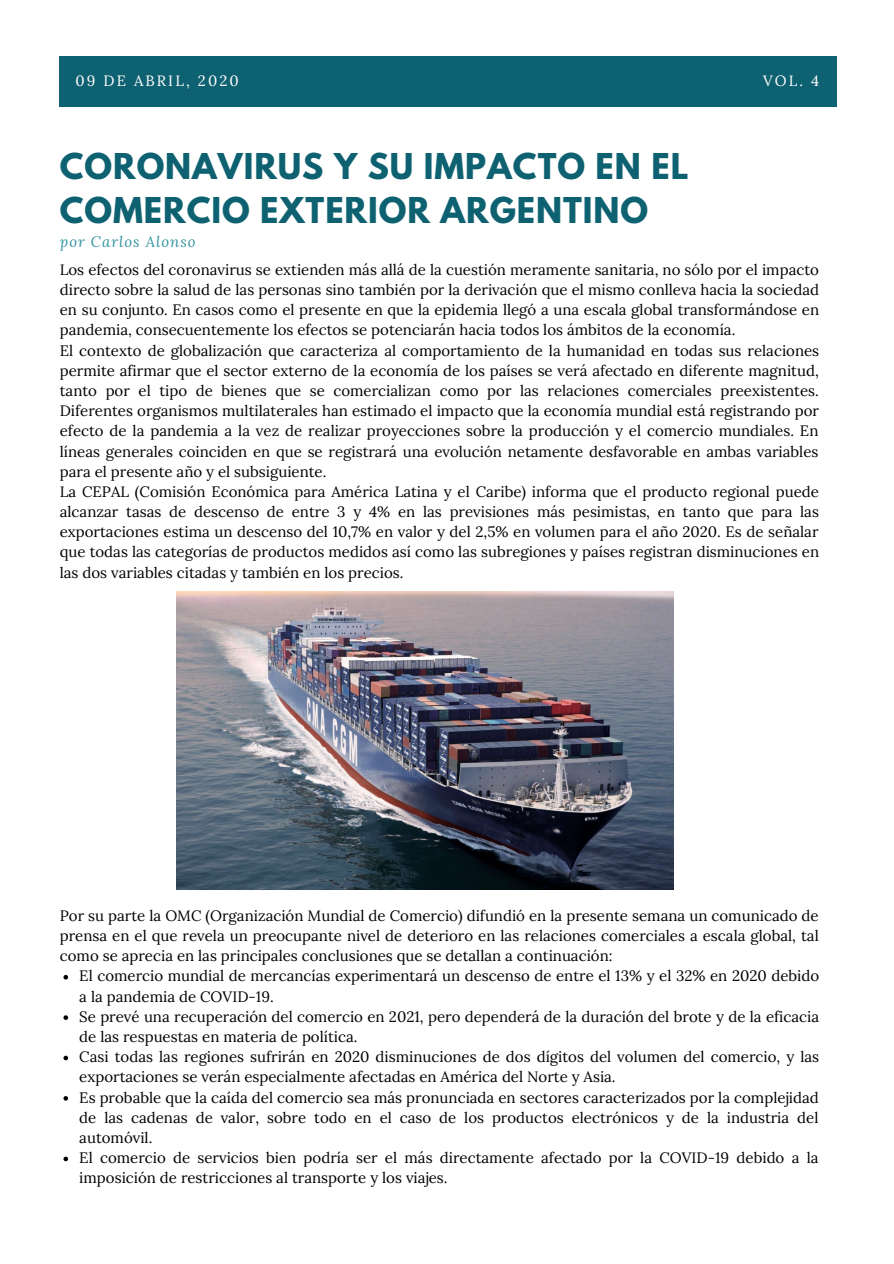
<style>
.page{position:relative;width:894px;height:1264px;background:#fff}
.page>*{position:absolute;margin:0;border:0;box-sizing:border-box;transform-origin:0 0}
.t1{font:700 31.5px/44px "League Spartan";letter-spacing:.03em;color:#0e6171}
.t2{font:15px/20.2px "Lora";color:#000}
.t3{font:14.85px "Lora";letter-spacing:.14em;color:#fff}
.t4{font:italic 14.85px "Lora";letter-spacing:.07em;color:#3494a0}
</style>
<div class="page">
<svg style="left:63px;top:975px;width:5px;height:4px"></svg>
<svg style="left:63px;top:1015px;width:5px;height:4px"></svg>
<svg style="left:63px;top:1055px;width:5px;height:5px"></svg>
<svg style="left:63px;top:1096px;width:5px;height:4px"></svg>
<svg style="left:63px;top:1156px;width:5px;height:5px"></svg>
<div style="left:60px;top:56px;width:776px;height:50px;background:#0e6171"></div>
<img style="left:177px;top:591px;width:496px;height:298px">
<p class="t3" style="left:75px;top:71px;width:21px">30</p>
<p class="t3" style="left:134px;top:71px;width:118px">MARZO, 2020</p>
<p class="t3" style="left:765px;top:71px;width:55px">VOL. 1</p>
<p class="t3" style="left:75px;top:71px;width:165px">09 DE ABRIL, 2020</p>
<p class="t3" style="left:762px;top:71px;width:58px">VOL. 4</p>
<h1 class="t1" style="left:60px;top:148px;width:630px">CORONAVIRUS Y SU IMPACTO EN EL<br>COMERCIO EXTERIOR ARGENTINO</h1>
<p class="t4" style="left:60px;top:232px;width:137px">por Carlos Alonso</p>
<p class="t2" style="left:60px;top:259px;width:760px">Los efectos del coronavirus se extienden más allá de la cuestión meramente sanitaria, no sólo por el impacto directo sobre la salud de las personas sino también por la derivación que el mismo conlleva hacia la sociedad en su conjunto. En casos como el presente en que la epidemia llegó a una escala global transformándose en pandemia, consecuentemente los efectos se potenciarán hacia todos los ámbitos de la economía.<br>El contexto de globalización que caracteriza al comportamiento de la humanidad en todas sus relaciones permite afirmar que el sector externo de la economía de los países se verá afectado en diferente magnitud, tanto por el tipo de bienes que se comercializan como por las relaciones comerciales preexistentes.<br>Diferentes organismos multilaterales han estimado el impacto que la economía mundial está registrando por efecto de la pandemia a la vez de realizar proyecciones sobre la producción y el comercio mundiales. En líneas generales coinciden en que se registrará una evolución netamente desfavorable en ambas variables para el presente año y el subsiguiente.<br>La CEPAL (Comisión Económica para América Latina y el Caribe) informa que el producto regional puede alcanzar tasas de descenso de entre 3 y 4% en las previsiones más pesimistas, en tanto que para las exportaciones estima un descenso del 10,7% en valor y del 2,5% en volumen para el año 2020. Es de señalar que todas las categorías de productos medidos así como las subregiones y países registran disminuciones en las dos variables citadas y también en los precios.</p>
<p class="t2" style="left:60px;top:905px;width:760px;text-align:justify">Por su parte la OMC (Organización Mundial de Comercio) difundió en la presente semana un comunicado de prensa en el que revela un preocupante nivel de deterioro en las relaciones comerciales a escala global, tal como se aprecia en las principales conclusiones que se detallan a continuación:</p>
<p class="t2" style="left:79px;top:965px;width:741px">El comercio mundial de mercancías experimentará un descenso de entre el 13% y el 32% en 2020 debido a la pandemia de COVID-19.<br>Se prevé una recuperación del comercio en 2021, pero dependerá de la duración del brote y de la eficacia de las respuestas en materia de política.<br>Casi todas las regiones sufrirán en 2020 disminuciones de dos dígitos del volumen del comercio, y las exportaciones se verán especialmente afectadas en América del Norte y Asia.<br>Es probable que la caída del comercio sea más pronunciada en sectores caracterizados por la complejidad de las cadenas de valor, sobre todo en el caso de los productos electrónicos y de la industria del automóvil.<br>El comercio de servicios bien podría ser el más directamente afectado por la COVID-19 debido a la imposición de restricciones al transporte y los viajes.</p>
</div>
